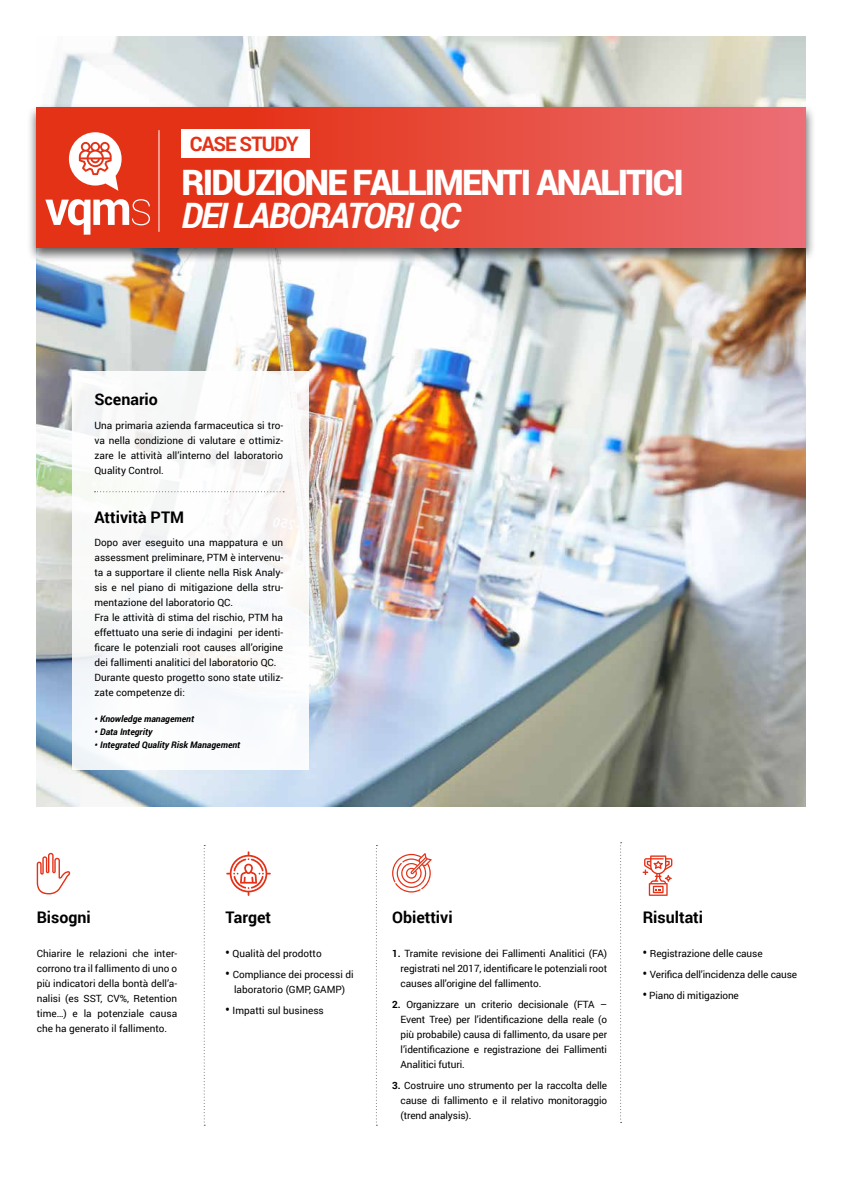
<style>
.page{position:relative;width:842px;height:1191px;background:#fff}
.page>*{position:absolute;margin:0;border:0;box-sizing:border-box;transform-origin:0 0}
.t1{font:900 35px "Roboto";letter-spacing:-.05em;color:#fff}
.t2{font:italic 700 35px "Roboto";letter-spacing:-.05em;color:#fff}
.t3{font:700 20px "Roboto";letter-spacing:-.05em;color:#e43117}
.t4{font:700 16px "Roboto";color:#000}
.t5{font:10px/15px "Roboto";color:#000;text-align:justify}
.t6{font:italic 700 9px "Roboto";color:#000}
.s1{font-family:"Roboto Slab";font-weight:700;font-size:12px}
.s2{font-weight:700}
</style>
<div class="page">
<img style="left:36px;top:36px;width:770px;height:770px">
<div style="left:27px;top:104px;width:788px;height:158px;background:#000;opacity:.63"></div>
<svg style="left:36px;top:108px;width:770px;height:139px;background:#e64a3c"></svg>
<hr style="left:158px;top:130px;width:1px;height:102px;background:#fff">
<div style="left:72px;top:371px;width:237px;height:398px;background:#fff"></div>
<svg style="left:94px;top:491px;width:190px;height:1px"></svg>
<svg style="left:643px;top:855px;width:29px;height:41px"></svg>
<svg style="left:37px;top:853px;width:33px;height:41px"></svg>
<svg style="left:226px;top:851px;width:45px;height:45px"></svg>
<svg style="left:204px;top:845px;width:1px;height:280px"></svg>
<svg style="left:376px;top:845px;width:1px;height:280px"></svg>
<svg style="left:620px;top:842px;width:2px;height:281px"></svg>
<svg style="left:392px;top:853px;width:40px;height:39px"></svg>
<div style="left:181px;top:129px;width:128px;height:29px;background:#fff"></div>
<svg style="left:45px;top:199px;width:105px;height:36px"></svg>
<svg style="left:69px;top:132px;width:53px;height:59px"></svg>
<h2 class="t3" style="left:190px;top:130px;width:110px">CASE STUDY</h2>
<h1 class="t1" style="left:181px;top:158px;width:504px">RIDUZIONE FALLIMENTI ANALITICI</h1>
<h1 class="t2" style="left:181px;top:191px;width:281px">DEI LABORATORI QC</h1>
<h3 class="t4" style="left:94px;top:388px;width:65px">Scenario</h3>
<p class="t5" style="left:94px;top:417px;width:190px">Una primaria azienda farmaceutica si tro&shy;va nella condizione di valutare e ottimiz&shy;zare le attività all’interno del laboratorio Quality Control.</p>
<h3 class="t4" style="left:94px;top:506px;width:91px">Attività PTM</h3>
<p class="t5" style="left:94px;top:535px;width:190px;text-align:left">Dopo aver eseguito una mappatura e un assessment preliminare, PTM è intervenu&shy;ta a supportare il cliente nella Risk Analy&shy;sis e nel piano di mitigazione della stru&shy;mentazione del laboratorio QC.<br>Fra le attività di stima del rischio, PTM ha effettuato una serie di indagini per identi&shy;ficare le potenziali root causes all’origine dei fallimenti analitici del laboratorio QC.<br>Durante questo progetto sono state utiliz&shy;zate competenze di:</p>
<p class="t6" style="left:94px;top:713px;width:101px">• Knowledge management</p>
<p class="t6" style="left:94px;top:726px;width:59px">• Data Integrity</p>
<p class="t6" style="left:94px;top:739px;width:147px">• Integrated Quality Risk Management</p>
<h3 class="t4" style="left:37px;top:906px;width:56px">Bisogni</h3>
<p class="t5" style="left:37px;top:945px;width:142px">Chiarire le relazioni che inter&shy;corrono tra il fallimento di uno o più indicatori della bontà dell’a&shy;nalisi (es SST, CV%, Retention time…) e la potenziale causa che ha generato il fallimento.</p>
<h3 class="t4" style="left:226px;top:906px;width:47px">Target</h3>
<p class="t5" style="left:226px;top:945px;width:98px"><span class="s1">•</span> Qualità del prodotto</p>
<p class="t5" style="left:226px;top:966px;width:130px;text-align:center"><span class="s1">•</span> Compliance dei processi di laboratorio (GMP, GAMP)</p>
<p class="t5" style="left:226px;top:1002px;width:100px"><span class="s1">•</span> Impatti sul business</p>
<h3 class="t4" style="left:392px;top:906px;width:62px">Obiettivi</h3>
<p class="t5" style="left:401px;top:945px;width:208px;text-indent:-8px"><span class="s2">1.</span> Tramite revisione dei Fallimenti Analitici (FA) registrati nel 2017, identificare le potenziali root causes all’origine del fallimento.</p>
<p class="t5" style="left:401px;top:996px;width:208px;text-indent:-9px"><span class="s2">2.</span> Organizzare un criterio decisionale (FTA – Event Tree) per l’identificazione della reale (o più probabile) causa di fallimento, da usare per l’identificazione e registrazione dei Fallimenti Analitici futuri.</p>
<p class="t5" style="left:401px;top:1077px;width:208px;text-indent:-9px"><span class="s2">3.</span> Costruire uno strumento per la raccolta delle cause di fallimento e il relativo monitoraggio (trend analysis).</p>
<h3 class="t4" style="left:643px;top:906px;width:62px">Risultati</h3>
<p class="t5" style="left:643px;top:945px;width:121px"><span class="s1">•</span> Registrazione delle cause</p>
<p class="t5" style="left:643px;top:966px;width:156px"><span class="s1">•</span> Verifica dell’incidenza delle cause</p>
<p class="t5" style="left:643px;top:987px;width:98px"><span class="s1">•</span> Piano di mitigazione</p>
</div>
